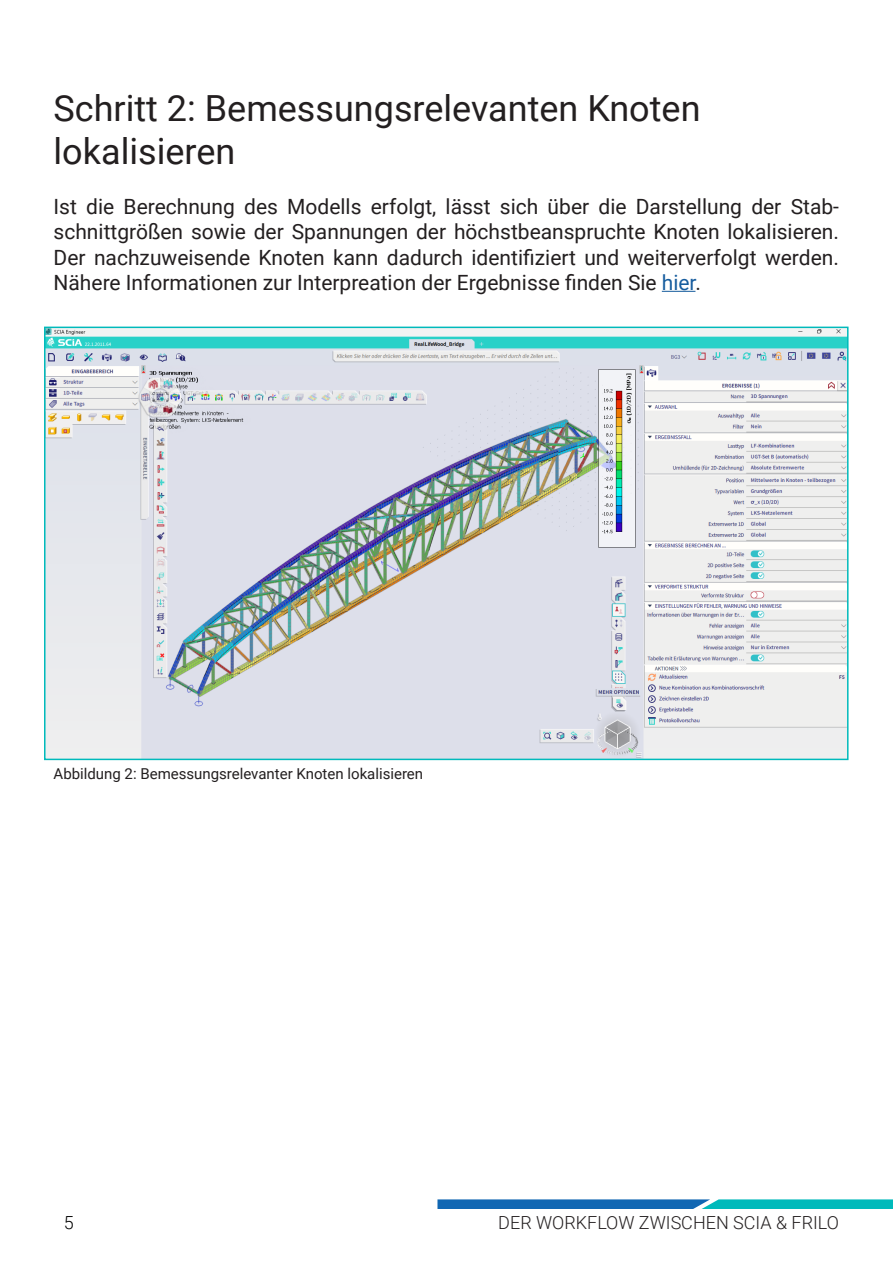
<style>
.page{position:relative;width:893px;height:1263px;background:#fff}
.page>*{position:absolute;margin:0;border:0;box-sizing:border-box;transform-origin:0 0}
.t1{font:36px "Roboto";color:#231f20}
.t2{font:21px/25.2px "Roboto";color:#231f20;text-align:justify}
.t3{font:300 18px "Roboto";color:#231f20}
.t4{font:300 18px "Roboto";color:#000}
.t5{font:15px "Roboto";color:#231f20}
.s1{color:#175d9e}
</style>
<div class="page">
<svg style="left:437px;top:1199px;width:456px;height:10px;background:#1890ba"></svg>
<hr style="left:662px;top:291px;width:33px;height:1px;background:#175d9e">
<img style="left:47px;top:330px;width:798px;height:427px">
<div style="left:44px;top:327px;width:804px;height:433px;border:2px solid #00babb"></div>
<p class="t1" style="left:54px;top:83px;width:648px">Schritt 2: Bemessungsrelevanten Knoten</p>
<p class="t1" style="left:54px;top:126px;width:183px">lokalisieren</p>
<p class="t2" style="left:54px;top:193px;width:787px">Ist die Berechnung des Modells erfolgt, lässt sich über die Darstellung der Stab&shy;schnittgrößen sowie der Spannungen der höchstbeanspruchte Knoten lokalisieren.<br>Der nachzuweisende Knoten kann dadurch identifiziert und weiterverfolgt werden.<br>Nähere Informationen zur Interpreation der Ergebnisse finden Sie <span class="s1">hier</span>.</p>
<p class="t5" style="left:54px;top:763px;width:371px">Abbildung 2: Bemessungsrelevanter Knoten lokalisieren</p>
<p class="t4" style="left:64px;top:1210px;width:11px">5</p>
<p class="t3" style="left:498px;top:1210px;width:342px">DER WORKFLOW ZWISCHEN SCIA &amp; FRILO</p>
</div>
